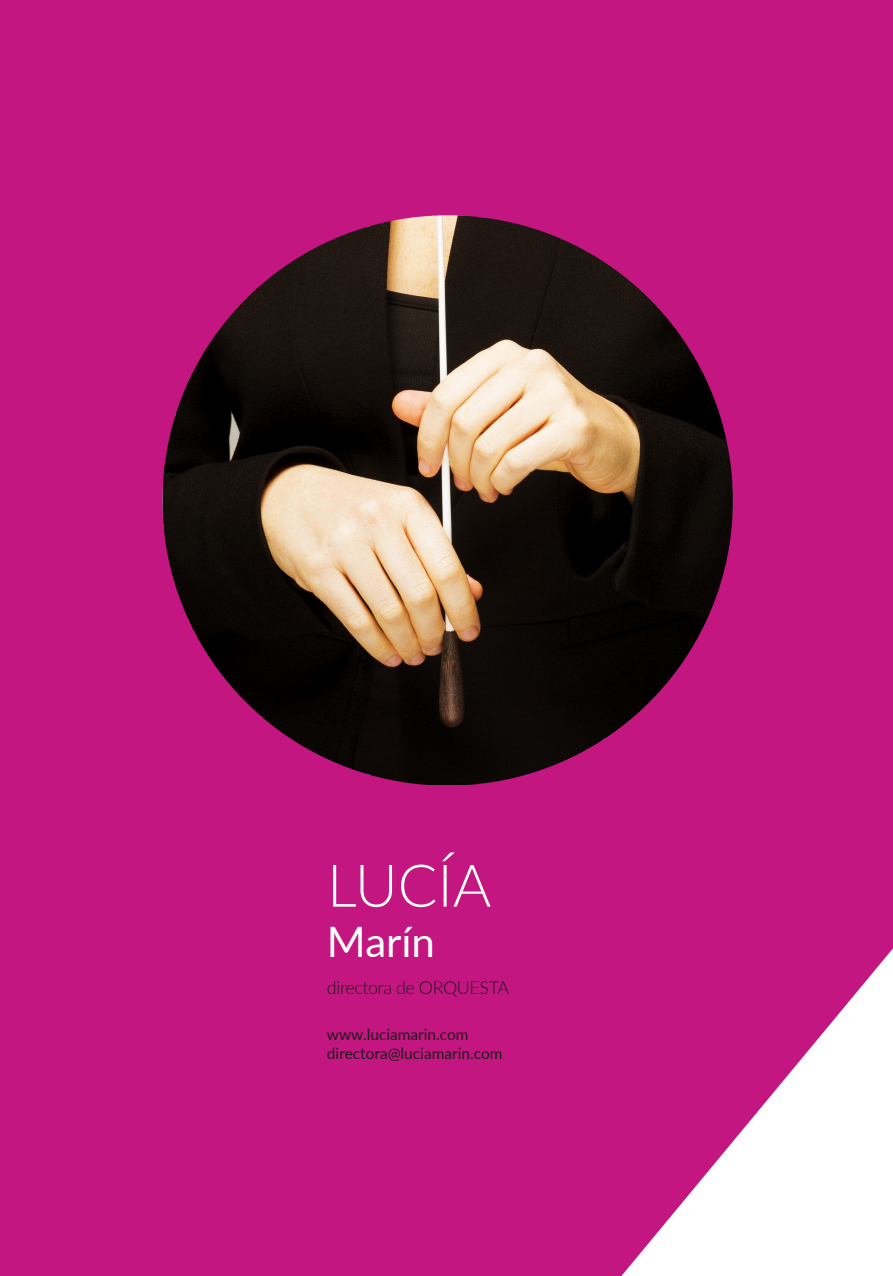
<style>
.page{position:relative;width:893px;height:1276px;background:#c31680}
.page>*{position:absolute;margin:0;border:0;box-sizing:border-box;transform-origin:0 0}
.t1{font:300 58.8px "Lato";color:#fff}
.t2{font:42px "Lato";color:#fff}
.t3{font:300 18px "Lato";letter-spacing:-.025em;color:#1d1d1b}
.t4{font:15.45px/18.6px "Lato";color:#1d1d1b}
</style>
<div class="page">
<img style="left:153px;top:200px;width:587px;height:595px">
<h1 class="t1" style="left:327px;top:844px;width:166px">LUCÍA</h1>
<h2 class="t2" style="left:327px;top:911px;width:110px">Marín</h2>
<p class="t3" style="left:327px;top:975px;width:184px">directora de ORQUESTA</p>
<p class="t4" style="left:327px;top:1025px;width:177px">www.luciamarin.com directora@luciamarin.com</p>
</div>
